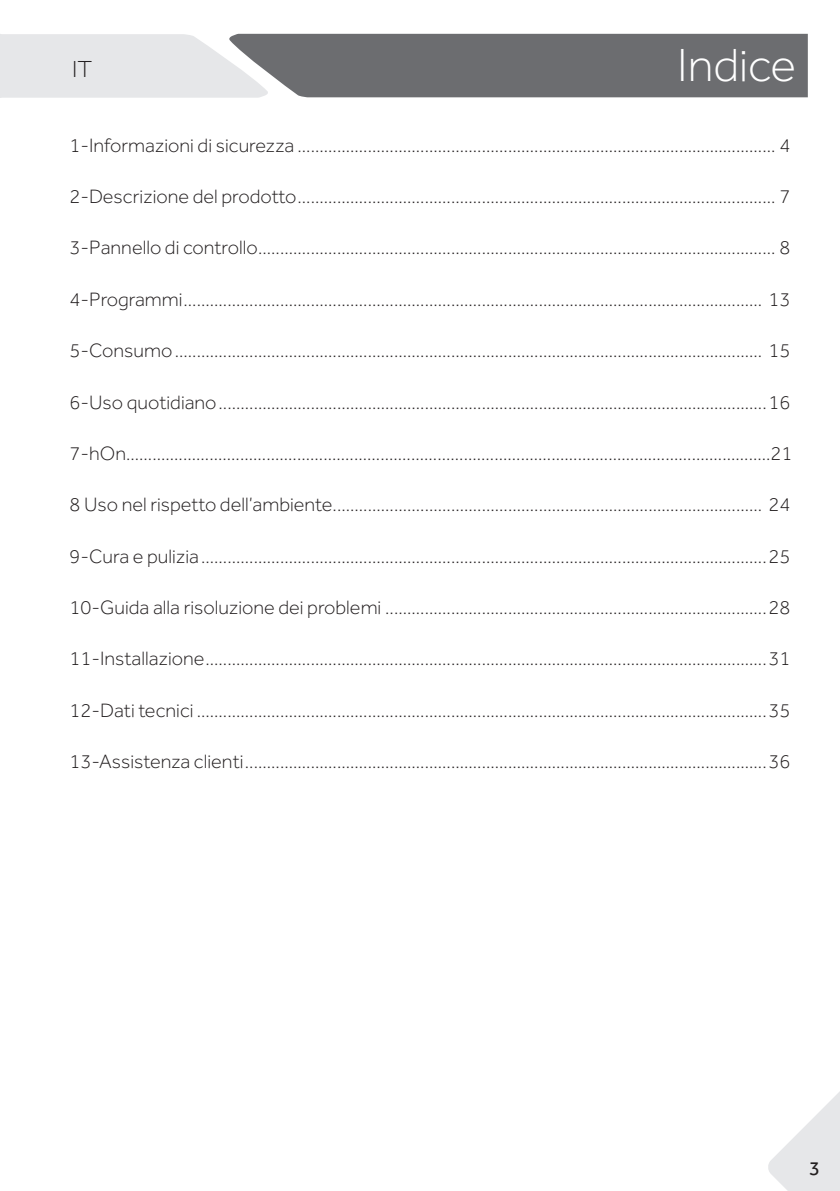
<style>
.page{position:relative;width:840px;height:1191px;background:#fff}
.page>*{position:absolute;margin:0;border:0;box-sizing:border-box;transform-origin:0 0}
.t1{font:300 48px "Effra";color:#fff}
.t2{font:300 24px "Effra";color:#231f20}
.Inhalt{font:300 20px "Effra";color:#231f20}
.t3{font:20px "Effra";color:#231f20}
</style>
<div class="page">
<svg style="left:768px;top:1092px;width:71px;height:99px"></svg>
<svg style="left:0;top:34px;width:807px;height:64px;background:#d1d1d3"></svg>
<div style="left:302px;top:34px;width:493px;height:62px;background:#6c6d70"></div>
<p class="t2" style="left:72px;top:55px;width:22px">IT</p>
<p class="t1" style="left:676px;top:38px;width:121px">Indice</p>
<p class="Inhalt" style="left:69px;top:134px;width:722px">1-Informazioni di sicurezza ............................................................................................................. 4</p>
<p class="Inhalt" style="left:69px;top:185px;width:722px">2-Descrizione del prodotto............................................................................................................. 7</p>
<p class="Inhalt" style="left:69px;top:236px;width:722px">3-Pannello di controllo...................................................................................................................... 8</p>
<p class="Inhalt" style="left:69px;top:288px;width:722px">4-Programmi.................................................................................................................................... 13</p>
<p class="Inhalt" style="left:69px;top:339px;width:722px">5-Consumo...................................................................................................................................... 15</p>
<p class="Inhalt" style="left:69px;top:390px;width:722px">6-Uso quotidiano.............................................................................................................................16</p>
<p class="Inhalt" style="left:69px;top:442px;width:724px">7-hOn...................................................................................................................................................21</p>
<p class="Inhalt" style="left:69px;top:493px;width:722px">8 Uso nel rispetto dell’ambiente.................................................................................................. 24</p>
<p class="Inhalt" style="left:69px;top:544px;width:722px">9-Cura e pulizia.................................................................................................................................25</p>
<p class="Inhalt" style="left:69px;top:596px;width:722px">10-Guida alla risoluzione dei problemi .......................................................................................28</p>
<p class="Inhalt" style="left:69px;top:647px;width:722px">11-Installazione................................................................................................................................31</p>
<p class="Inhalt" style="left:69px;top:698px;width:722px">12-Dati tecnici ..................................................................................................................................35</p>
<p class="Inhalt" style="left:69px;top:750px;width:722px">13-Assistenza clienti.......................................................................................................................36</p>
<p class="t3" style="left:808px;top:1156px;width:12px">3</p>
</div>
